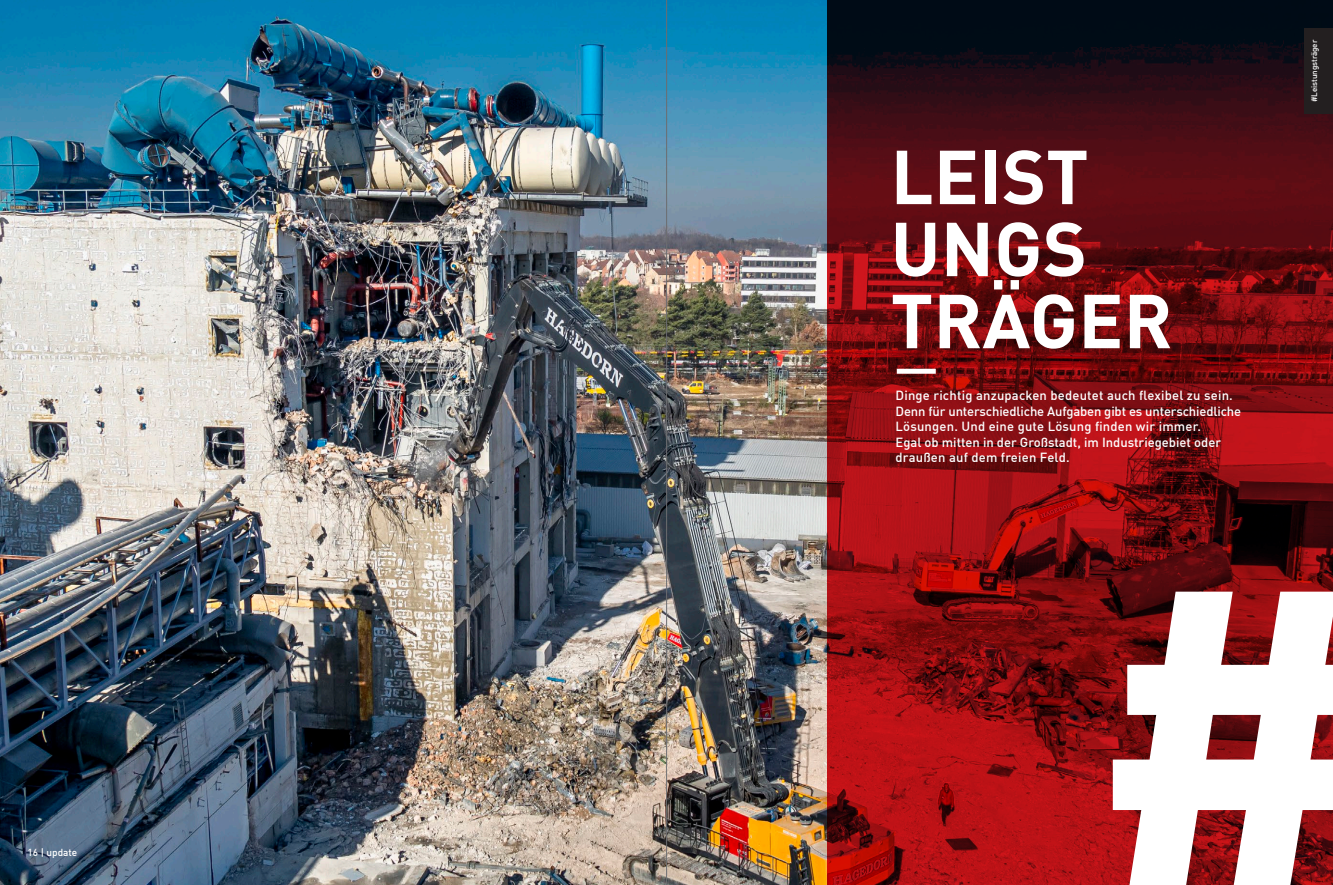
<style>
.page{position:relative;width:1333px;height:885px;background:#fff}
.page>*{position:absolute;margin:0;border:0;box-sizing:border-box;transform-origin:0 0}
.t1{font:700 413.3px "DIN Offc Pro";color:#fff}
.t2{font:700 75px/72px "DIN Offc Pro";color:#fff}
.t3{font:500 13px/15.6px "DIN Offc Pro";color:#fff}
.t4{font:500 10px "DIN Offc Pro";letter-spacing:-.01em;color:#fff}
.t5{font:500 8px "DIN Offc Pro";letter-spacing:-.01em;color:#fff}
</style>
<div class="page">
<img style="left:0;top:0;width:826px;height:884px">
<svg style="left:826px;top:0;width:506px;height:884px;background:#6f0c11"></svg>
<div style="left:1304px;top:28px;width:28px;height:85px;background:#231f20"></div>
<div style="left:896px;top:369px;width:39px;height:5px;background:#fff"></div>
<hr style="left:666px;top:0;width:1px;height:884px;background:#6c6d70">
<p class="t4" style="left:28px;top:845px;width:51px">16 | update</p>
<h2 class="t2" style="left:890px;top:136px;width:283px">LEIST<br>UNGS<br>TRÄGER</h2>
<p class="t3" style="left:895px;top:386px;width:347px">Dinge richtig anzupacken bedeutet auch flexibel zu sein.<br>Denn für unterschiedliche Aufgaben gibt es unterschiedliche Lösungen. Und eine gute Lösung finden wir immer.<br>Egal ob mitten in der Großstadt, im Industriegebiet oder draußen auf dem freien Feld.</p>
<p class="t5" style="left:1307px;top:102px;width:64px;rotate:-90deg">#Leistungsträger</p>
<p class="t4" style="left:1307px;top:82px;width:38px;rotate:-90deg">Soziales</p>
<h1 class="t1" style="left:1088px;top:416px;width:291px">#</h1>
</div>
